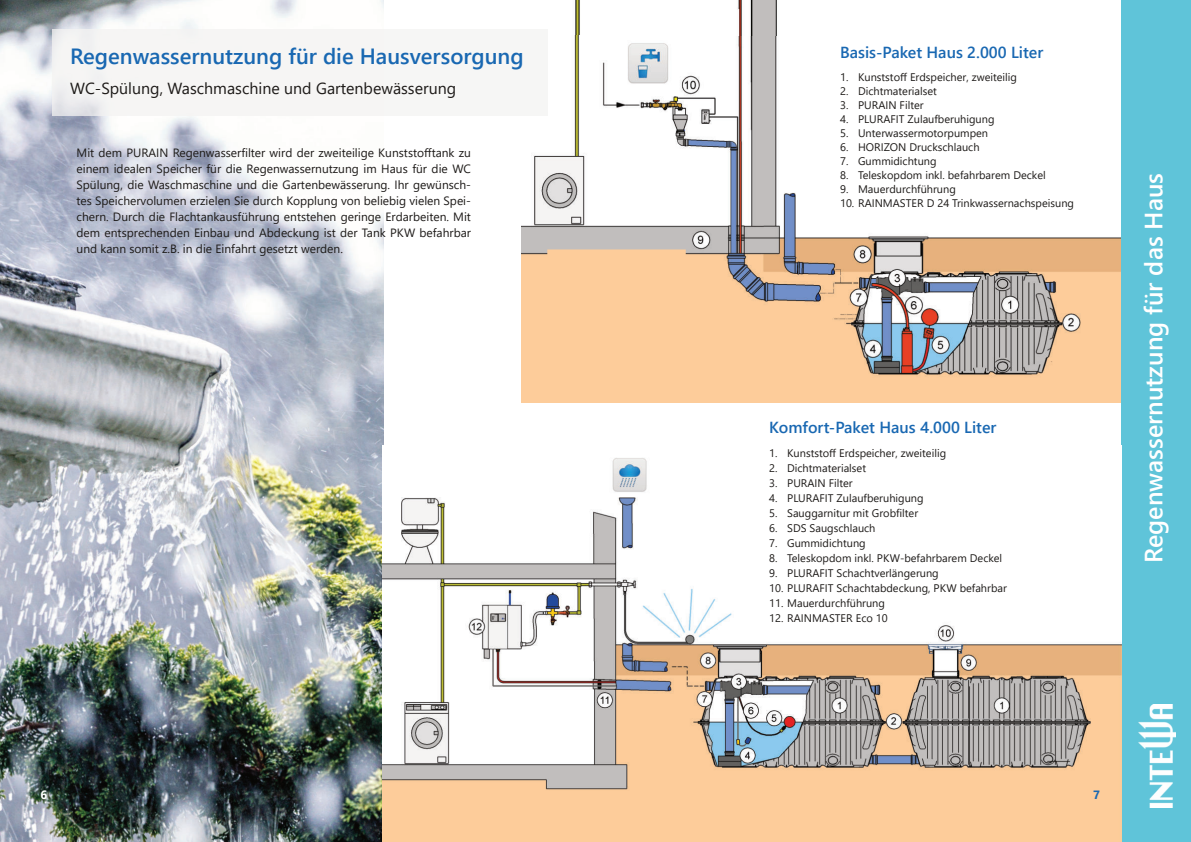
<style>
.page{position:relative;width:1191px;height:842px;background:#fff}
.page>*{position:absolute;margin:0;border:0;box-sizing:border-box;transform-origin:0 0}
.t1{font:600 25px "Segoe UI";color:#fff}
.t2{font:600 22px "Segoe UI";color:#1968b2}
.t3{font:600 16px "Segoe UI";color:#1968b2}
.t4{font:16px "Segoe UI";color:#1d1a18}
.t5{font:12px/16px "Segoe UI";color:#1d1a18;text-align:justify}
.t6{font:700 12px "Segoe UI";color:#fff}
.t7{font:700 12px "Segoe UI";color:#1968b2}
.t8{font:11px "Segoe UI";color:#1d1a18}
</style>
<div class="page">
<img style="left:521px;top:34px;width:600px;height:369px">
<img style="left:0;top:0;width:383px;height:842px">
<div style="left:52px;top:30px;width:495px;height:86px;background:#f4f3f2"></div>
<div style="left:1121px;top:0;width:70px;height:842px;background:#5fc4d9"></div>
<img style="left:1138px;top:705px;width:37px;height:103px">
<img style="left:383px;top:458px;width:738px;height:384px">
<div style="left:565px;top:270px;width:139px;height:24px;background:#fdcc9a"></div>
<div style="left:547px;top:249px;width:139px;height:25px;background:#fdcc9a"></div>
<img style="left:726px;top:0;width:60px;height:35px">
<img style="left:575px;top:0;width:5px;height:34px">
<div style="left:402px;top:787px;width:138px;height:24px;background:#fdcc9a"></div>
<h2 class="t2" style="left:70px;top:48px;width:455px">Regenwassernutzung für die Hausversorgung</h2>
<h3 class="t4" style="left:70px;top:73px;width:387px">WC-Spülung, Waschmaschine und Gartenbewässerung</h3>
<p class="t5" style="left:77px;top:143px;width:396px">Mit dem PURAIN Regenwasserfilter wird der zweiteilige Kunststofftank zu einem idealen Speicher für die Regenwassernutzung im Haus für die WC Spülung, die Waschmaschine und die Gartenbewässerung. Ihr gewünsch&shy;tes Speichervolumen erzielen Sie durch Kopplung von beliebig vielen Spei&shy;chern. Durch die Flachtankausführung entstehen geringe Erdarbeiten. Mit dem entsprechenden Einbau und Abdeckung ist der Tank PKW befahrbar und kann somit z.B. in die Einfahrt gesetzt werden.</p>
<p class="t6" style="left:41px;top:788px;width:8px">6</p>
<h3 class="t3" style="left:840px;top:37px;width:205px">Basis‐Paket Haus 2.000 Liter</h3>
<p class="t8" style="left:840px;top:67px;width:178px">1. Kunststoff Erdspeicher, zweiteilig</p>
<p class="t8" style="left:840px;top:81px;width:98px">2. Dichtmaterialset</p>
<p class="t8" style="left:840px;top:95px;width:85px">3. PURAIN Filter</p>
<p class="t8" style="left:840px;top:109px;width:156px">4. PLURAFIT Zulaufberuhigung</p>
<p class="t8" style="left:840px;top:123px;width:150px">5. Unterwassermotorpumpen</p>
<p class="t8" style="left:840px;top:137px;width:141px">6. HORIZON Druckschlauch</p>
<p class="t8" style="left:840px;top:151px;width:98px">7. Gummidichtung</p>
<p class="t8" style="left:840px;top:165px;width:207px">8. Teleskopdom inkl. befahrbarem Deckel</p>
<p class="t8" style="left:840px;top:179px;width:117px">9. Mauerdurchführung</p>
<p class="t8" style="left:840px;top:193px;width:235px">10. RAINMASTER D 24 Trinkwassernachspeisung</p>
<h3 class="t3" style="left:769px;top:413px;width:229px">Komfort‐Paket Haus 4.000 Liter</h3>
<p class="t8" style="left:769px;top:443px;width:178px">1. Kunststoff Erdspeicher, zweiteilig</p>
<p class="t8" style="left:769px;top:458px;width:98px">2. Dichtmaterialset</p>
<p class="t8" style="left:769px;top:473px;width:85px">3. PURAIN Filter</p>
<p class="t8" style="left:769px;top:488px;width:156px">4. PLURAFIT Zulaufberuhigung</p>
<p class="t8" style="left:769px;top:503px;width:150px">5. Sauggarnitur mit Grobfilter</p>
<p class="t8" style="left:769px;top:518px;width:108px">6. SDS Saugschlauch</p>
<p class="t8" style="left:769px;top:533px;width:98px">7. Gummidichtung</p>
<p class="t8" style="left:769px;top:548px;width:235px">8. Teleskopdom inkl. PKW-befahrbarem Deckel</p>
<p class="t8" style="left:769px;top:563px;width:171px">9. PLURAFIT Schachtverlängerung</p>
<p class="t8" style="left:769px;top:578px;width:239px">10. PLURAFIT Schachtabdeckung, PKW befahrbar</p>
<p class="t8" style="left:769px;top:593px;width:117px">11. Mauerdurchführung</p>
<p class="t8" style="left:769px;top:608px;width:120px">12. RAINMASTER Eco 10</p>
<h1 class="t1" style="left:1143px;top:563px;width:391px;rotate:-90deg">Regenwassernutzung für das Haus</h1>
<p class="t7" style="left:1093px;top:788px;width:8px">7</p>
</div>
